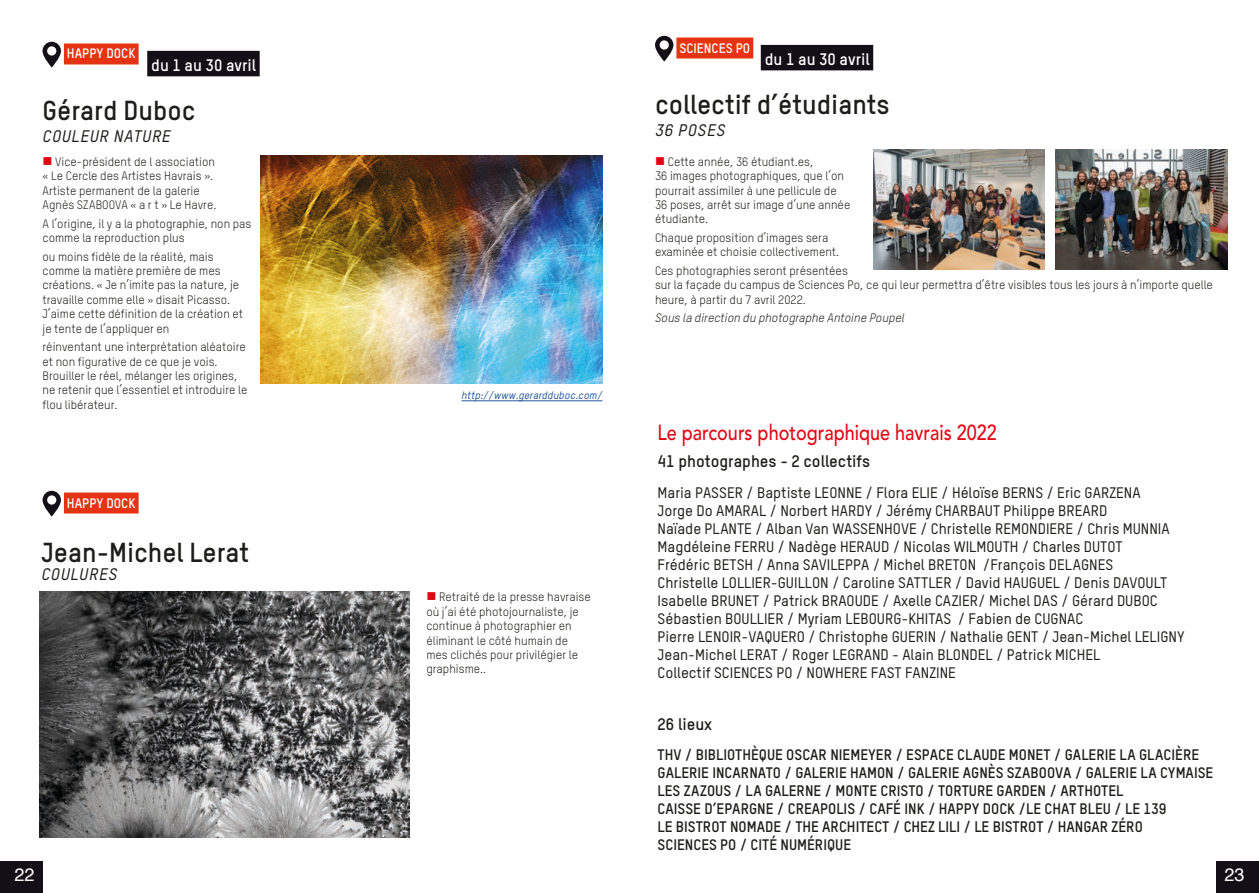
<style>
.page{position:relative;width:1259px;height:893px;background:#fff}
.page>*{position:absolute;margin:0;border:0;box-sizing:border-box;transform-origin:0 0}
.Titre_Nom{font:700 27px "TSTAR";color:#1d1d1b}
.Titre_Nom-2{font:500 21.6px "Avenir LT";color:#e30614;scale:.83 1}
.t1{font:18px "Helvetica";color:#fff}
.Titre_Nom-3{font:700 16.5px "TSTAR";color:#1d1d1b}
.Titre_Nom-4{font:italic 500 16.5px "TSTAR";letter-spacing:.05em;color:#1d1d1b}
.Titre_Nom-5{font:700 16.35px "TSTAR";color:#fff}
.Titre_Nom-6{font:500 15px/18px "TSTAR";color:#1d1d1b}
.Titre_Nom-7{font:700 15px/18px "TSTAR";color:#1d1d1b}
.Titre_Nom-8{font:700 13.5px "TSTAR";color:#fff}
.t2{font:12px/14.4px "TSTAR";color:#1d1d1b}
.t3{font:italic 12px "TSTAR";color:#1d1d1b}
.t4{font:italic 500 10.5px "TSTAR";color:#275b9c}
.s1{color:#e30614}
</style>
<div class="page">
<div style="left:0;top:861px;width:43px;height:32px;background:#130f17"></div>
<div style="left:1216px;top:861px;width:43px;height:32px;background:#130f17"></div>
<img style="left:39px;top:591px;width:370px;height:247px">
<img style="left:260px;top:155px;width:342px;height:228px">
<hr style="left:461px;top:401px;width:141px;height:1px;background:#275b9c">
<div style="left:64px;top:43px;width:75px;height:21px;background:#e63412"></div>
<svg style="left:43px;top:42px;width:18px;height:25px"></svg>
<div style="left:676px;top:38px;width:77px;height:21px;background:#e63412"></div>
<svg style="left:655px;top:36px;width:18px;height:26px"></svg>
<div style="left:147px;top:51px;width:113px;height:25px;background:#130f17"></div>
<div style="left:761px;top:45px;width:112px;height:25px;background:#130f17"></div>
<div style="left:64px;top:492px;width:75px;height:21px;background:#e63412"></div>
<svg style="left:43px;top:491px;width:18px;height:25px"></svg>
<img style="left:873px;top:149px;width:172px;height:120px">
<img style="left:1056px;top:149px;width:171px;height:120px">
<p class="Titre_Nom-8" style="left:67px;top:45px;width:70px">HAPPY DOCK</p>
<p class="Titre_Nom-8" style="left:679px;top:39px;width:72px">SCIENCES PO</p>
<p class="Titre_Nom-5" style="left:151px;top:55px;width:106px">du 1 au 30 avril</p>
<p class="Titre_Nom-5" style="left:765px;top:49px;width:106px">du 1 au 30 avril</p>
<p class="Titre_Nom" style="left:43px;top:93px;width:155px">Gérard Duboc</p>
<p class="Titre_Nom-4" style="left:43px;top:126px;width:129px">COULEUR NATURE</p>
<p class="t2" style="left:43px;top:154px;width:175px"><span class="s1">■</span> Vice-président de l association « Le Cercle des Artistes Havrais ».<br>Artiste permanent de la galerie<br>Agnès SZABOOVA « a r t » Le Havre.</p>
<p class="t2" style="left:43px;top:216px;width:210px">A l’origine, il y a la photographie, non pas comme la reproduction plus</p>
<p class="t2" style="left:43px;top:249px;width:202px">ou moins fidèle de la réalité, mais comme la matière première de mes créations. « Je n’imite pas la nature, je travaille comme elle » disait Picasso.<br>J’aime cette définition de la création et je tente de l’appliquer en</p>
<p class="t2" style="left:43px;top:340px;width:206px">réinventant une interprétation aléatoire et non figurative de ce que je vois.<br>Brouiller le réel, mélanger les origines, ne retenir que l’essentiel et introduire le flou libérateur.</p>
<p class="Titre_Nom-8" style="left:67px;top:494px;width:70px">HAPPY DOCK</p>
<p class="Titre_Nom" style="left:41px;top:535px;width:209px">Jean-Michel Lerat</p>
<p class="Titre_Nom-4" style="left:41px;top:564px;width:77px">COULURES</p>
<p class="t4" style="left:461px;top:389px;width:142px">http://www.gerardduboc.com/</p>
<p class="t2" style="left:426px;top:590px;width:166px"><span class="s1">■</span> Retraité de la presse havraise où j’ai été photojournaliste, je continue à photographier en éliminant le côté humain de mes clichés pour privilégier le graphisme..</p>
<p class="Titre_Nom" style="left:655px;top:87px;width:236px">collectif d’étudiants</p>
<p class="Titre_Nom-4" style="left:655px;top:120px;width:72px">36 POSES</p>
<p class="t2" style="left:655px;top:154px;width:197px"><span class="s1">■</span> Cette année, 36 étudiant.es,<br>36 images photographiques, que l’on pourrait assimiler à une pellicule de<br>36 poses, arrêt sur image d’une année étudiante.</p>
<p class="t2" style="left:655px;top:230px;width:186px">Chaque proposition d’images sera examinée et choisie collectivement.</p>
<p class="t2" style="left:655px;top:263px;width:559px">Ces photographies seront présentées<br>sur la façade du campus de Sciences Po, ce qui leur permettra d’être visibles tous les jours à n’importe quelle heure, à partir du 7 avril 2022.</p>
<p class="t3" style="left:655px;top:311px;width:251px">Sous la direction du photographe Antoine Poupel</p>
<p class="Titre_Nom-2" style="left:657px;top:420px;width:410px">Le parcours photographique havrais 2022</p>
<p class="Titre_Nom-3" style="left:657px;top:451px;width:214px">41 photographes - 2 collectifs</p>
<p class="Titre_Nom-6" style="left:657px;top:483px;width:484px">Maria PASSER / Baptiste LEONNE / Flora ELIE / Héloïse BERNS / Eric GARZENA</p>
<p class="Titre_Nom-6" style="left:657px;top:501px;width:514px">Jorge Do AMARAL / Norbert HARDY / Jérémy CHARBAUT Philippe BREARD<br>Naïade PLANTE / Alban Van WASSENHOVE / Christelle REMONDIERE / Chris MUNNIA<br>Magdéleine FERRU / Nadège HERAUD / Nicolas WILMOUTH / Charles DUTOT</p>
<p class="Titre_Nom-6" style="left:657px;top:555px;width:457px">Frédéric BETSH / Anna SAVILEPPA / Michel BRETON /François DELAGNES</p>
<p class="Titre_Nom-6" style="left:657px;top:573px;width:511px">Christelle LOLLIER-GUILLON / Caroline SATTLER / David HAUGUEL / Denis DAVOULT<br>Isabelle BRUNET / Patrick BRAOUDE / Axelle CAZIER/ Michel DAS / Gérard DUBOC</p>
<p class="Titre_Nom-6" style="left:657px;top:609px;width:427px">Sébastien BOULLIER / Myriam LEBOURG-KHITAS / Fabien de CUGNAC</p>
<p class="Titre_Nom-6" style="left:657px;top:627px;width:528px">Pierre LENOIR-VAQUERO / Christophe GUERIN / Nathalie GENT / Jean-Michel LELIGNY</p>
<p class="Titre_Nom-6" style="left:657px;top:645px;width:444px">Jean-Michel LERAT / Roger LEGRAND - Alain BLONDEL / Patrick MICHEL</p>
<p class="Titre_Nom-6" style="left:657px;top:663px;width:300px">Collectif SCIENCES PO / NOWHERE FAST FANZINE</p>
<p class="Titre_Nom-3" style="left:657px;top:713px;width:56px">26 lieux</p>
<p class="Titre_Nom-7" style="left:657px;top:746px;width:543px">THV / BIBLIOTHÈQUE OSCAR NIEMEYER / ESPACE CLAUDE MONET / GALERIE LA GLACIÈRE</p>
<p class="Titre_Nom-7" style="left:657px;top:764px;width:557px">GALERIE INCARNATO / GALERIE HAMON / GALERIE AGNÈS SZABOOVA / GALERIE LA CYMAISE</p>
<p class="Titre_Nom-7" style="left:657px;top:782px;width:510px">LES ZAZOUS / LA GALERNE / MONTE CRISTO / TORTURE GARDEN / ARTHOTEL<br>CAISSE D’EPARGNE / CREAPOLIS / CAFÉ INK / HAPPY DOCK /LE CHAT BLEU / LE 139</p>
<p class="Titre_Nom-7" style="left:657px;top:818px;width:487px">LE BISTROT NOMADE / THE ARCHITECT / CHEZ LILI / LE BISTROT / HANGAR ZÉRO</p>
<p class="Titre_Nom-7" style="left:657px;top:836px;width:195px">SCIENCES PO / CITÉ NUMÉRIQUE</p>
<h3 class="t1" style="left:14px;top:861px;width:22px">22</h3>
<h3 class="t1" style="left:1224px;top:861px;width:22px">23</h3>
</div>
